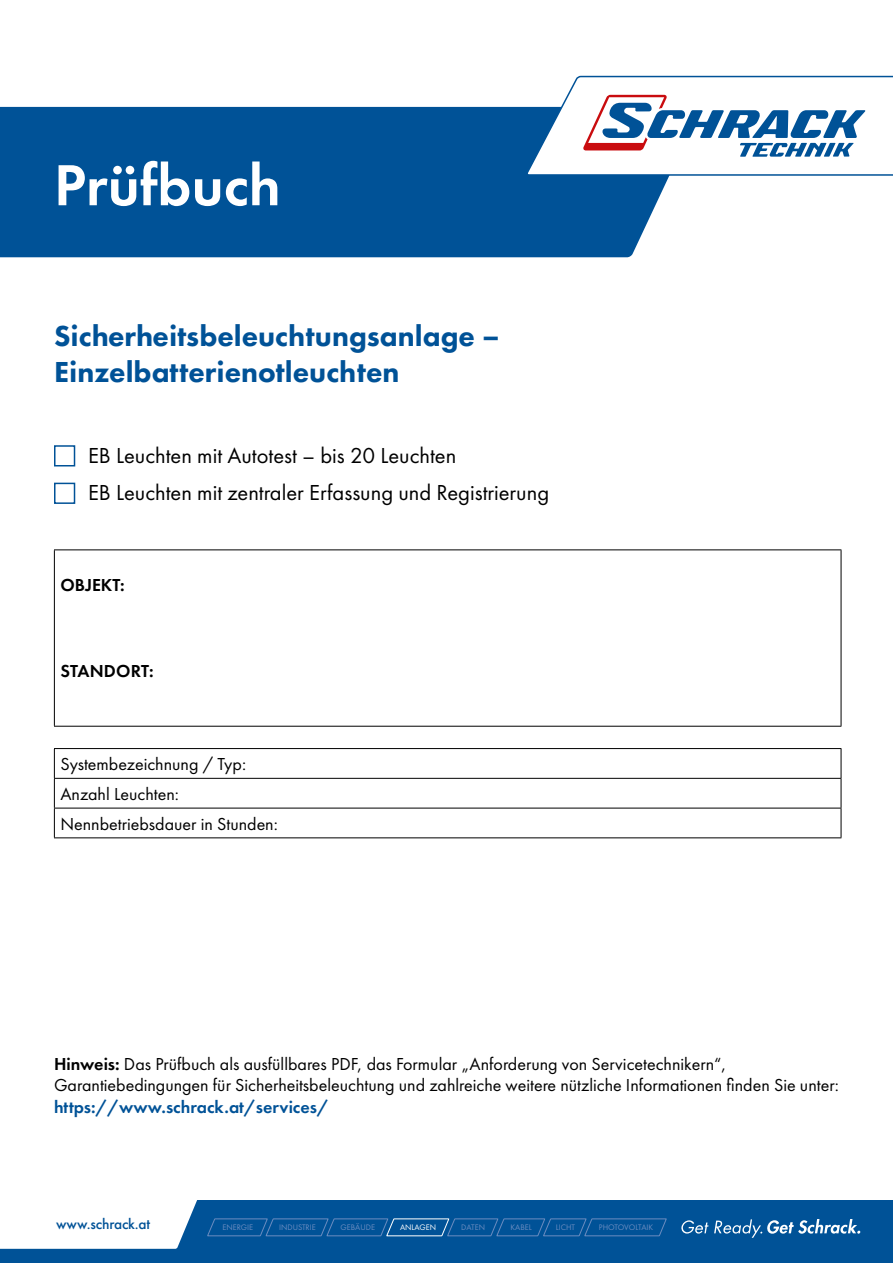
<style>
.page{position:relative;width:893px;height:1263px;background:#fff}
.page>*{position:absolute;margin:0;border:0;box-sizing:border-box;transform-origin:0 0}
.t1{font:600 60px "Futura PT";color:#fff}
.t2{font:800 30px/36px "Futura PT";color:#005297}
.t3{font:22.5px/37.5px "Futura PT";color:#000}
.t4{font:18px/29.7px "Futura PT";color:#000}
.t5{font:600 18px "Futura PT";color:#005297}
.t6{font:600 18px "Futura PT";color:#000}
.t7{font:500 15.3px "Futura PT";letter-spacing:-.01em;color:#005297}
.t8{font:8.25px "Futura PT";color:#6b8cc0}
.t9{font:8.25px "Futura PT";color:#fff}
.s1{font-weight:600}
</style>
<div class="page">
<div style="left:0;top:107px;width:669px;height:150px;background:#005297"></div>
<svg style="left:526px;top:75px;width:367px;height:101px"></svg>
<div style="left:0;top:1200px;width:893px;height:63px;background:#005297"></div>
<svg style="left:0;top:1200px;width:197px;height:49px;background:#f1f5f9"></svg>
<svg style="left:681px;top:1220px;width:27px;height:13px"></svg>
<svg style="left:714px;top:1219px;width:146px;height:19px"></svg>
<svg style="left:207px;top:1218px;width:460px;height:18px"></svg>
<hr style="left:54px;top:549px;width:787px;height:1px;background:#000">
<hr style="left:54px;top:550px;width:1px;height:176px;background:#000">
<hr style="left:841px;top:550px;width:1px;height:176px;background:#000">
<hr style="left:54px;top:726px;width:787px;height:1px;background:#000">
<hr style="left:54px;top:748px;width:787px;height:1px;background:#000">
<hr style="left:54px;top:778px;width:787px;height:1px;background:#000">
<hr style="left:54px;top:808px;width:787px;height:1px;background:#000">
<svg style="left:54px;top:749px;width:1px;height:88px"></svg>
<svg style="left:841px;top:749px;width:1px;height:88px"></svg>
<hr style="left:54px;top:837px;width:787px;height:1px;background:#000">
<div style="left:54px;top:445px;width:21px;height:21px;border:2px solid #005297"></div>
<div style="left:54px;top:483px;width:21px;height:21px;border:2px solid #005297"></div>
<h1 class="t1" style="left:54px;top:148px;width:228px">Prüfbuch</h1>
<h2 class="t2" style="left:54px;top:318px;width:448px">Sicherheitsbeleuchtungsanlage –<br>Einzelbatterienotleuchten</h2>
<p class="t3" style="left:88px;top:436px;width:463px">EB Leuchten mit Autotest – bis 20 Leuchten<br>EB Leuchten mit zentraler Erfassung und Registrierung</p>
<p class="t6" style="left:60px;top:573px;width:66px">OBJEKT:</p>
<p class="t6" style="left:60px;top:660px;width:95px">STANDORT:</p>
<p class="t4" style="left:60px;top:749px;width:219px">Systembezeichnung / Typ:<br>Anzahl Leuchten:<br>Nennbetriebsdauer in Stunden:</p>
<p class="t4" style="left:54px;top:1053px;width:786px;line-height:21.6px"><span class="s1">Hinweis:</span> Das Prüfbuch als ausfüllbares PDF, das Formular „Anforderung von Servicetechnikern“,<br>Garantiebedingungen für Sicherheitsbeleuchtung und zahlreiche weitere nützliche Informationen finden Sie unter:</p>
<p class="t5" style="left:54px;top:1096px;width:276px">https://www.schrack.at/services/</p>
<p class="t7" style="left:56px;top:1214px;width:95px">www.schrack.at</p>
<p class="t8" style="left:222px;top:1222px;width:32px">ENERGIE</p>
<p class="t8" style="left:279px;top:1222px;width:38px">INDUSTRIE</p>
<p class="t8" style="left:340px;top:1222px;width:36px">GEBÄUDE</p>
<p class="t9" style="left:400px;top:1222px;width:38px">ANLAGEN</p>
<p class="t8" style="left:461px;top:1222px;width:25px">DATEN</p>
<p class="t8" style="left:510px;top:1222px;width:23px">KABEL</p>
<p class="t8" style="left:556px;top:1222px;width:21px">LICHT</p>
<p class="t8" style="left:599px;top:1222px;width:56px">PHOTOVOLTAIK</p>
</div>
